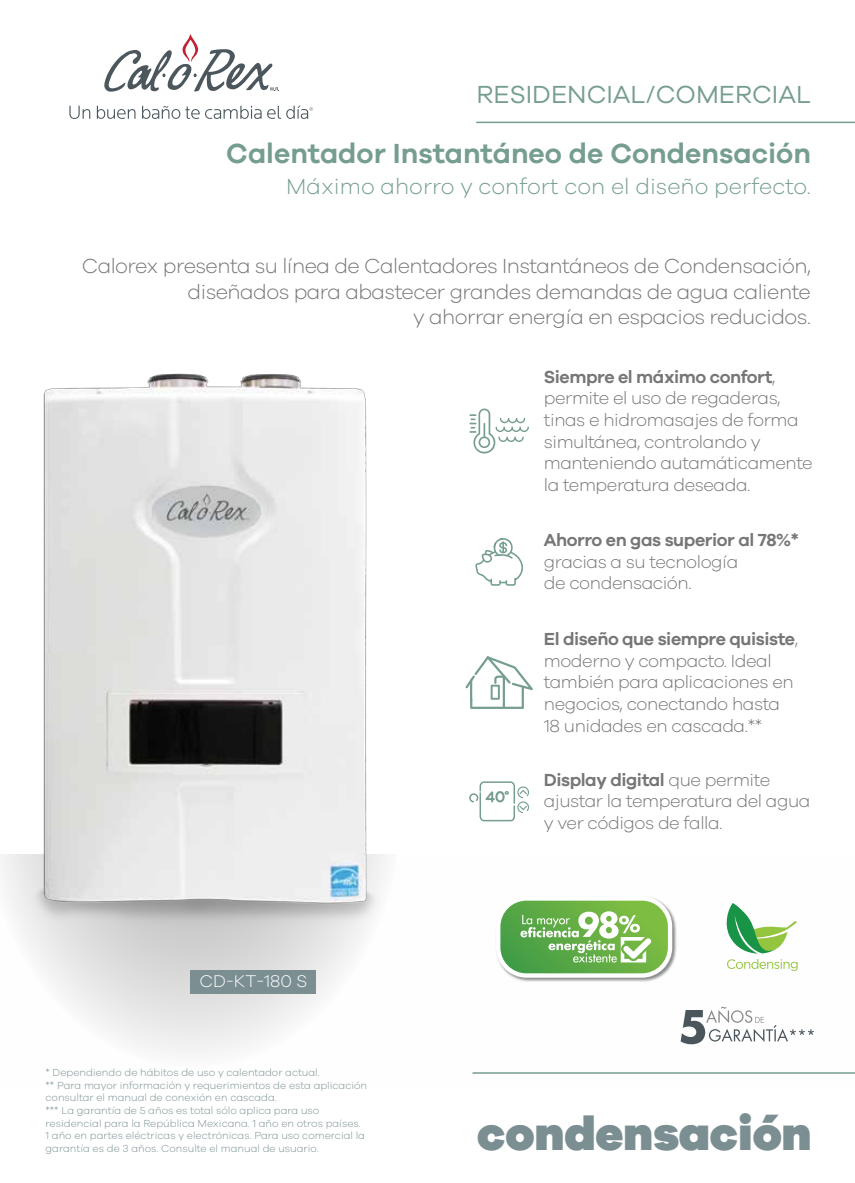
<style>
.page{position:relative;width:855px;height:1183px;background:#fff}
.page>*{position:absolute;margin:0;border:0;box-sizing:border-box;transform-origin:0 0}
.t1{font:900 48px "Galano Grotesque";color:#7b8f92}
.t2{font:600 28.5px "Galano Grotesque";color:#769d91}
.t3{font:25.5px "Galano Grotesque";color:#769d91}
.t4{font:300 22.5px "Galano Grotesque";color:#769d91}
.t5{font:300 21px/25.2px "Galano Grotesque";letter-spacing:-.025em;color:#777576;text-align:right}
.t6{font:300 18px/21.6px "Galano Grotesque";letter-spacing:-.025em;color:#777576}
.t7{font:600 18px "Galano Grotesque";letter-spacing:-.025em;color:#777576}
.t8{font:300 17.4px "Galano Grotesque";color:#fff}
.t9{font:300 10.5px/12.6px "Galano Grotesque";color:#7b8f92}
.s1{font-weight:600}
</style>
<div class="page">
<svg style="left:32px;top:950px;width:823px;height:124px"></svg>
<svg style="left:104px;top:34px;width:175px;height:58px"></svg>
<svg style="left:69px;top:106px;width:21px;height:13px"></svg>
<svg style="left:97px;top:106px;width:38px;height:13px"></svg>
<svg style="left:142px;top:106px;width:119px;height:13px"></svg>
<svg style="left:267px;top:106px;width:46px;height:13px"></svg>
<img style="left:0;top:373px;width:387px;height:577px">
<div style="left:190px;top:969px;width:126px;height:24px;background:#7b8f92"></div>
<hr style="left:473px;top:1071px;width:382px;height:2px;background:#769d91">
<hr style="left:476px;top:122px;width:379px;height:1px;background:#769d91">
<img style="left:494px;top:910px;width:184px;height:73px">
<div style="left:496px;top:896px;width:176px;height:81px;border:4px solid #fff;border-radius:28px"></div>
<svg style="left:498px;top:898px;width:172px;height:77px"></svg>
<svg style="left:680px;top:1006px;width:134px;height:37px"></svg>
<svg style="left:723px;top:903px;width:74px;height:67px"></svg>
<svg style="left:475px;top:538px;width:48px;height:47px"></svg>
<svg style="left:469px;top:408px;width:60px;height:45px"></svg>
<svg style="left:465px;top:656px;width:68px;height:52px"></svg>
<svg style="left:469px;top:781px;width:60px;height:40px"></svg>
<h3 class="t3" style="left:476px;top:79px;width:336px">RESIDENCIAL/COMERCIAL</h3>
<h2 class="t2" style="left:226px;top:136px;width:586px">Calentador Instantáneo de Condensación</h2>
<p class="t4" style="left:286px;top:172px;width:526px">Máximo ahorro y confort con el diseño perfecto.</p>
<p class="t5" style="left:82px;top:253px;width:730px">Calorex presenta su línea de Calentadores Instantáneos de Condensación, diseñados para abastecer grandes demandas de agua caliente<br>y ahorrar energía en espacios reducidos.</p>
<p class="t6" style="left:544px;top:365px;width:270px"><span class="s1">Siempre el máximo confort</span>, permite el uso de regaderas, tinas e hidromasajes de forma simultánea, controlando y manteniendo autamáticamente la temperatura deseada.</p>
<p class="t7" style="left:544px;top:529px;width:256px">Ahorro en gas superior al 78%*</p>
<p class="t6" style="left:544px;top:550px;width:196px">gracias a su tecnología de condensación.</p>
<p class="t6" style="left:544px;top:627px;width:256px"><span class="s1">El diseño que siempre quisiste</span>, moderno y compacto. Ideal también para aplicaciones en negocios, conectando hasta<br>18 unidades en cascada.**</p>
<p class="t8" style="left:199px;top:970px;width:109px">CD-KT-180 S</p>
<p class="t9" style="left:46px;top:1065px;width:323px">* Dependiendo de hábitos de uso y calentador actual.<br>** Para mayor información y requerimientos de esta aplicación consultar el manual de conexión en cascada.<br>*** La garantía de 5 años es total sólo aplica para uso residencial para la República Mexicana. 1 año en otros países.<br>1 año en partes eléctricas y electrónicas. Para uso comercial la garantía es de 3 años. Consulte el manual de usuario.</p>
<p class="t6" style="left:544px;top:767px;width:268px"><span class="s1">Display digital</span> que permite ajustar la temperatura del agua y ver códigos de falla.</p>
<h1 class="t1" style="left:477px;top:1102px;width:336px">condensación</h1>
</div>
